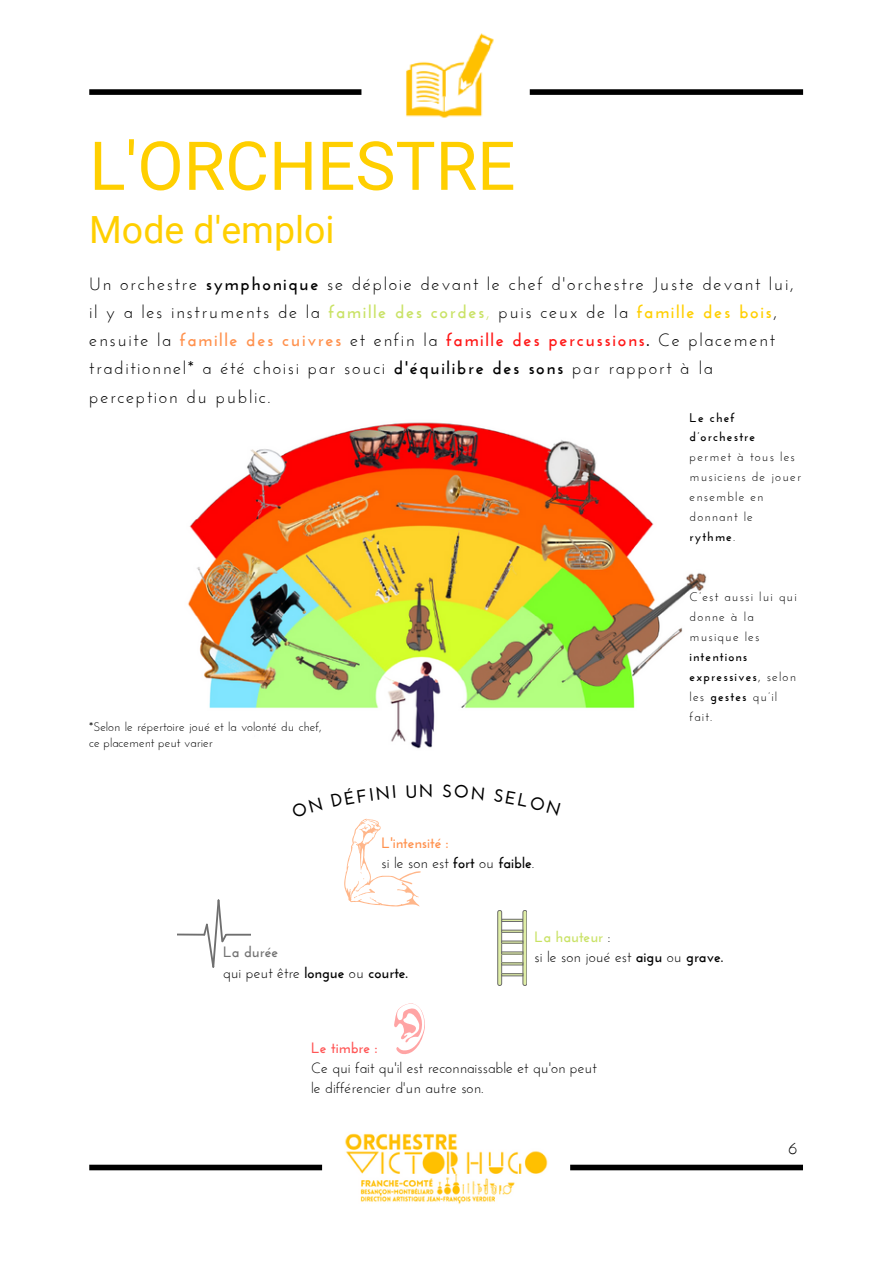
<style>
.page{position:relative;width:893px;height:1264px;background:#fff}
.page>*{position:absolute;margin:0;border:0;box-sizing:border-box;transform-origin:0 0}
.t1{font:67.5px "Roboto";color:#ffcf00}
.t2{font:37.5px "Roboto";color:#ffcf00}
.t3{font:18px/28px "Josefin Sans";letter-spacing:.09em;color:#000}
.t4{font:700 18px "Josefin Sans";color:#000}
.t5{font:15px/20.2px "Josefin Sans";color:#000}
.t6{font:700 15px "Josefin Sans";color:#ff5757}
.t7{font:12.6px/20px "Josefin Sans";letter-spacing:.09em;color:#000}
.t8{font:700 12.6px/20px "Josefin Sans";letter-spacing:.09em;color:#000}
.t9{font:12.45px/16.6px "Josefin Sans";color:#000}
.s1{font-weight:700}
.s2{font-weight:700;color:#c9e265}
.s3{color:#c9e265}
.s4{font-weight:700;color:#ffcf00}
.s5{font-weight:700;color:#ff914d}
.s6{font-weight:700;color:#ff1616}
.s7{font-weight:400}
.s8{font-weight:700;color:#737373}
</style>
<div class="page">
<div style="left:570px;top:1164px;width:233px;height:6px;background:#000"></div>
<div style="left:89px;top:1164px;width:233px;height:6px;background:#000"></div>
<img style="left:345px;top:1133px;width:203px;height:71px">
<div style="left:529px;top:89px;width:274px;height:6px;background:#000"></div>
<div style="left:89px;top:89px;width:272px;height:6px;background:#000"></div>
<img style="left:406px;top:33px;width:88px;height:85px">
<hr style="left:177px;top:933px;width:27px;height:2px;background:#000">
<hr style="left:226px;top:933px;width:24px;height:2px;background:#000">
<svg style="left:202px;top:899px;width:26px;height:68px"></svg>
<svg style="left:394px;top:1003px;width:31px;height:51px"></svg>
<svg style="left:344px;top:818px;width:76px;height:88px"></svg>
<svg style="left:497px;top:910px;width:4px;height:75px"></svg>
<svg style="left:522px;top:910px;width:5px;height:75px"></svg>
<img style="left:188px;top:422px;width:519px;height:327px">
<h1 class="t1" style="left:89px;top:127px;width:427px">L'ORCHESTRE</h1>
<h2 class="t2" style="left:89px;top:208px;width:247px">Mode d'emploi</h2>
<p class="t3" style="left:89px;top:271px;width:705px">Un orchestre <span class="s1">symphonique</span> se déploie devant le chef d'orchestre Juste devant lui, il y a les instruments de la <span class="s2">famille des cordes</span><span class="s3">,</span> puis ceux de la <span class="s4">famille des bois</span>, ensuite la <span class="s5">famille des cuivres</span> et enfin la <span class="s6">famille des percussions</span><span class="s1">.</span> Ce placement traditionnel* a été choisi par souci <span class="s1">d'équilibre des sons</span> par rapport à la perception du public.</p>
<p class="t8" style="left:689px;top:408px;width:67px">Le chef d’orchestre</p>
<p class="t7" style="left:689px;top:448px;width:113px">permet à tous les musiciens de jouer ensemble en donnant le <span class="s1">rythme</span>.</p>
<p class="t9" style="left:89px;top:719px;width:234px">*Selon le répertoire joué et la volonté du chef, ce placement peut varier</p>
<p class="t4" style="left:419px;top:783px;width:16px">N</p>
<p class="t5" style="left:381px;top:833px;width:154px"><span class="s5">L'intensité :<br></span>si le son est <span class="s1">fort</span> ou <span class="s1">faible</span>.</p>
<p class="t7" style="left:689px;top:588px;width:109px">C’est aussi lui qui donne à la musique les</p>
<p class="t8" style="left:689px;top:648px;width:108px">intentions expressives<span class="s7">, selon les</span> gestes <span class="s7">qu’il fait.</span></p>
<p class="t5" style="left:223px;top:943px;width:186px"><span class="s8">La durée<br></span>qui peut être <span class="s1">longue</span> ou <span class="s1">courte.</span></p>
<p class="t5" style="left:534px;top:927px;width:190px"><span class="s2">La hauteur</span> :<br>si le son joué est <span class="s1">aigu</span> ou <span class="s1">grave.</span></p>
<p class="t6" style="left:311px;top:1041px;width:68px">Le timbre :</p>
<p class="t5" style="left:311px;top:1058px;width:287px">Ce qui fait qu'il est reconnaissable et qu'on peut le différencier d'un autre son.</p>
<p class="t3" style="left:788px;top:1135px;width:11px">6</p>
</div>
